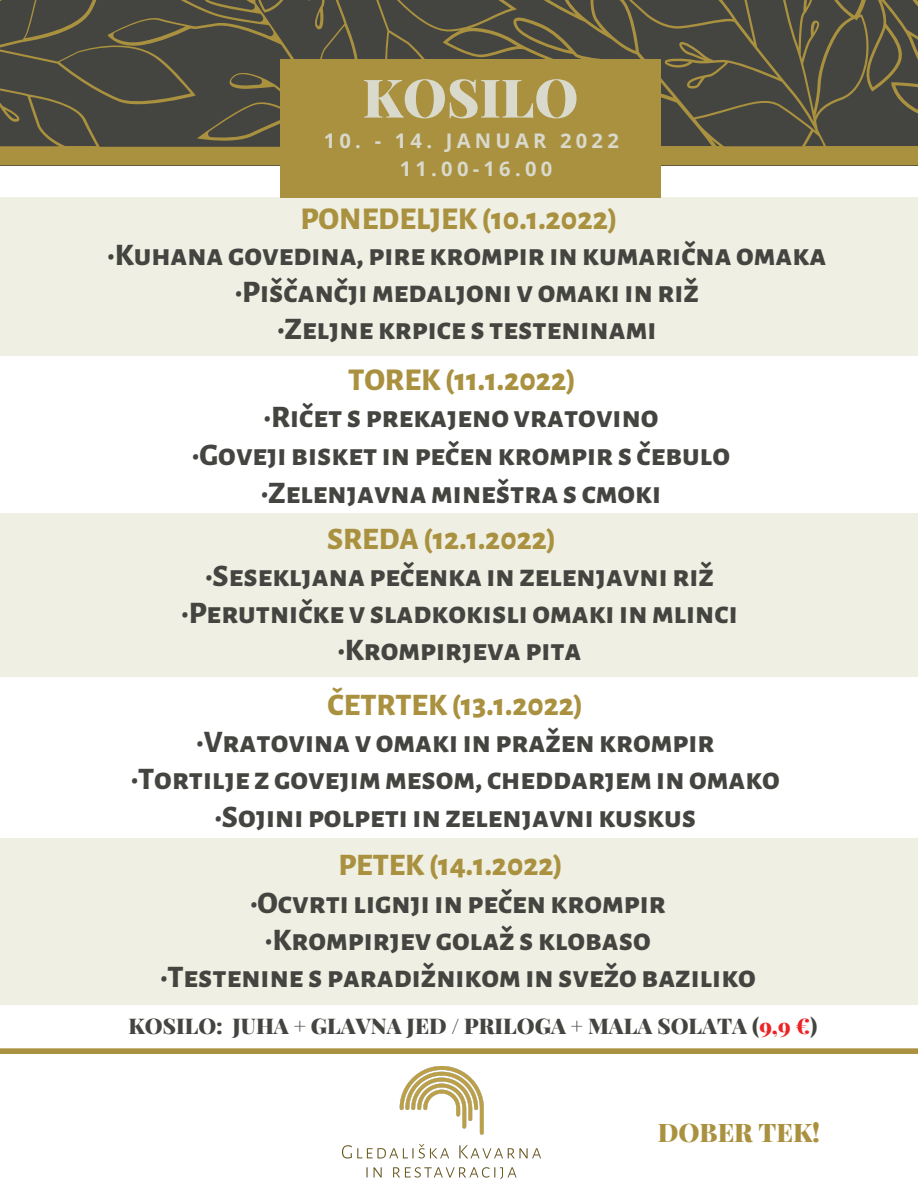
<style>
.page{position:relative;width:918px;height:1188px;background:#fff}
.page>*{position:absolute;margin:0;border:0;box-sizing:border-box;transform-origin:0 0}
.t1{font:900 53.4px "Playfair Display";color:#d9d9cc}
.t2{font:800 31.95px "Alegreya Sans SC";color:#a9913f}
.t3{font:800 31.5px "Alegreya Sans SC";color:#444440}
.t4{font:800 31.5px "Alegreya Sans SC";color:#a9913f}
.t5{font:900 25.65px "Playfair Display";color:#a9913f}
.t6{font:900 21.75px "Playfair Display";color:#444440}
.t7{font:700 20.1px "Open Sans";letter-spacing:.21em;color:#d9d9cc}
.s1{color:#ec2426}
</style>
<div class="page">
<svg style="left:0;top:0;width:918px;height:165px;background:#57523f"></svg>
<div style="left:0;top:513px;width:918px;height:163px;background:#efefe3"></div>
<div style="left:1px;top:198px;width:917px;height:158px;background:#efefe3"></div>
<div style="left:281px;top:59px;width:380px;height:139px;background:#a9913f"></div>
<img style="left:343px;top:1066px;width:198px;height:113px">
<div style="left:0;top:838px;width:918px;height:167px;background:#efefe3"></div>
<div style="left:0;top:1048px;width:918px;height:6px;background:#a9913f"></div>
<p class="t1" style="left:363px;top:60px;width:217px">KOSILO</p>
<p class="t7" style="left:324px;top:126px;width:297px">10. - 14. JANUAR 2022</p>
<p class="t7" style="left:400px;top:154px;width:154px">11.00-16.00</p>
<p class="t2" style="left:300px;top:203px;width:319px">PONEDELJEK(10.1.2022)</p>
<p class="t3" style="left:108px;top:239px;width:720px">·Kuhana govedina, pire krompir inkumarična omaka</p>
<p class="t3" style="left:235px;top:276px;width:465px">·Piščančjimedaljoni v omaki inriž</p>
<p class="t3" style="left:277px;top:314px;width:380px">·Zeljne krpice s testeninami</p>
<p class="t2" style="left:348px;top:364px;width:229px">TOREK(11.1.2022)</p>
<p class="t3" style="left:264px;top:402px;width:396px">·Ričet s prekajeno vratovino</p>
<p class="t3" style="left:192px;top:440px;width:539px">·Goveji bisket inpečenkrompir s čebulo</p>
<p class="t3" style="left:261px;top:478px;width:402px">·Zelenjavnamineštra s cmoki</p>
<p class="t4" style="left:327px;top:524px;width:231px">SREDA(12.1.2022)</p>
<p class="t3" style="left:205px;top:561px;width:510px">·Sesekljana pečenka inzelenjavni riž</p>
<p class="t3" style="left:182px;top:598px;width:558px">·Perutničke v sladkokisli omaki inmlinci</p>
<p class="t3" style="left:338px;top:635px;width:245px">·Krompirjeva pita</p>
<p class="t4" style="left:328px;top:690px;width:257px">ČETRTEK(13.1.2022)</p>
<p class="t3" style="left:197px;top:727px;width:519px">·Vratovina v omaki inpraženkrompir</p>
<p class="t3" style="left:131px;top:764px;width:650px">·Tortilje z govejimmesom, cheddarjeminomako</p>
<p class="t3" style="left:215px;top:801px;width:483px">·Sojini polpeti inzelenjavni kuskus</p>
<p class="t4" style="left:338px;top:850px;width:226px">PETEK(14.1.2022)</p>
<p class="t3" style="left:250px;top:888px;width:417px">·Ocvrtilignji inpečenkrompir</p>
<p class="t3" style="left:265px;top:925px;width:387px">·Krompirjev golaž s klobaso</p>
<p class="t3" style="left:160px;top:962px;width:597px">·Testenine s paradižnikominsvežo baziliko</p>
<p class="t6" style="left:129px;top:1011px;width:690px">KOSILO: JUHA + GLAVNA JED / PRILOGA + MALA SOLATA (<span class="s1">9,9 €</span>)</p>
<p class="t5" style="left:658px;top:1114px;width:164px">DOBER TEK!</p>
</div>
